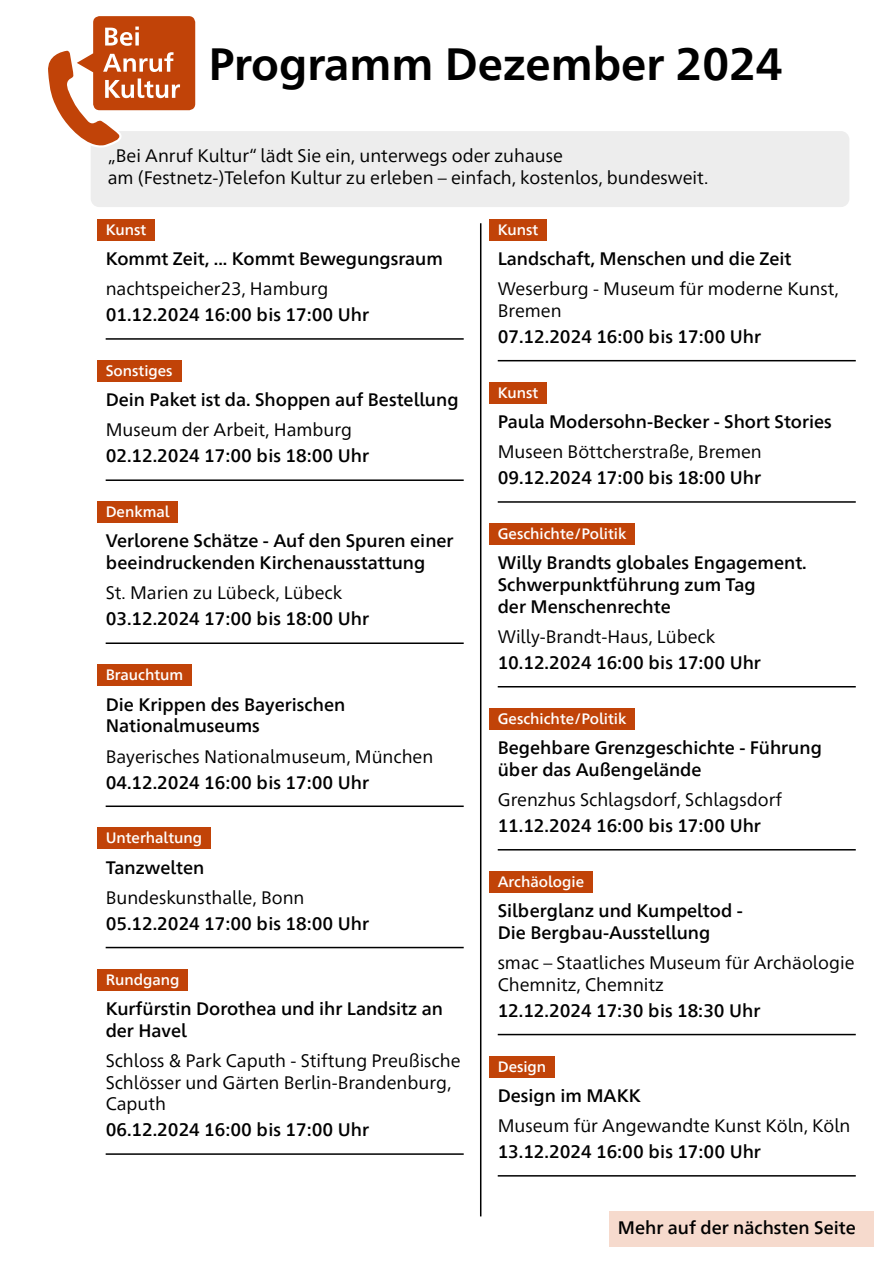
<style>
.page{position:relative;width:893px;height:1263px;background:#fff}
.page>*{position:absolute;margin:0;border:0;box-sizing:border-box;transform-origin:0 0}
.h1-titel{font:700 45px "Frutiger Neue 1450 Pro";color:#000}
.p-std{font:18px/21.8px "Frutiger Neue 1450 Pro";color:#000}
.h3-titel{font:500 18px/21.8px "Frutiger Neue 1450 Pro";color:#000}
.p-datum_-zeit{font:500 18px "Frutiger Neue 1450 Pro";color:#000}
.h2-rubrik{font:500 15px "Frutiger Neue 1450 Pro";color:#fff}
</style>
<div class="page">
<div style="left:91px;top:131px;width:758px;height:76px;background:#ededed;border-radius:9px"></div>
<svg style="left:48px;top:16px;width:148px;height:131px"></svg>
<div style="left:97px;top:219px;width:58px;height:21px;background:#c14308"></div>
<hr style="left:106px;top:338px;width:358px;height:2px;background:#000">
<div style="left:97px;top:360px;width:84px;height:22px;background:#c14308"></div>
<hr style="left:106px;top:479px;width:358px;height:2px;background:#000">
<div style="left:97px;top:501px;width:81px;height:22px;background:#c14308"></div>
<hr style="left:106px;top:642px;width:358px;height:2px;background:#000">
<div style="left:97px;top:665px;width:95px;height:21px;background:#c14308"></div>
<hr style="left:106px;top:805px;width:358px;height:2px;background:#000">
<div style="left:97px;top:828px;width:114px;height:21px;background:#c14308"></div>
<hr style="left:106px;top:947px;width:358px;height:1px;background:#000">
<div style="left:97px;top:969px;width:91px;height:21px;background:#c14308"></div>
<hr style="left:106px;top:1153px;width:358px;height:2px;background:#000">
<div style="left:489px;top:219px;width:58px;height:21px;background:#c14308"></div>
<hr style="left:498px;top:360px;width:358px;height:1px;background:#000">
<div style="left:489px;top:382px;width:58px;height:21px;background:#c14308"></div>
<hr style="left:498px;top:501px;width:358px;height:2px;background:#000">
<div style="left:489px;top:523px;width:146px;height:22px;background:#c14308"></div>
<hr style="left:498px;top:686px;width:358px;height:1px;background:#000">
<div style="left:489px;top:708px;width:146px;height:21px;background:#c14308"></div>
<hr style="left:498px;top:849px;width:358px;height:1px;background:#000">
<div style="left:489px;top:871px;width:104px;height:21px;background:#c14308"></div>
<hr style="left:498px;top:1034px;width:358px;height:1px;background:#000">
<div style="left:489px;top:1056px;width:66px;height:21px;background:#c14308"></div>
<hr style="left:498px;top:1175px;width:358px;height:1px;background:#000">
<hr style="left:480px;top:223px;width:1px;height:993px;background:#000">
<div style="left:609px;top:1212px;width:265px;height:35px;background:#f6dacd"></div>
<h1 class="h1-titel" style="left:208px;top:32px;width:576px">Programm Dezember 2024</h1>
<p class="p-std" style="left:108px;top:143px;width:602px">„Bei Anruf Kultur“ lädt Sie ein, unterwegs oder zuhause<br>am (Festnetz-)Telefon Kultur zu erleben – einfach, kostenlos, bundesweit.</p>
<h2 class="h2-rubrik" style="left:106px;top:218px;width:42px">Kunst</h2>
<h3 class="h3-titel" style="left:106px;top:246px;width:339px">Kommt Zeit, ... Kommt Bewegungsraum</h3>
<p class="p-std" style="left:106px;top:277px;width:224px">nachtspeicher23, Hamburg</p>
<p class="p-datum_-zeit" style="left:106px;top:302px;width:265px">01.12.2024 16:00 bis 17:00 Uhr</p>
<h2 class="h2-rubrik" style="left:106px;top:360px;width:68px">Sonstiges</h2>
<h3 class="h3-titel" style="left:106px;top:388px;width:354px">Dein Paket ist da. Shoppen auf Bestellung</h3>
<p class="p-std" style="left:106px;top:418px;width:248px">Museum der Arbeit, Hamburg</p>
<p class="p-datum_-zeit" style="left:106px;top:443px;width:265px">02.12.2024 17:00 bis 18:00 Uhr</p>
<h2 class="h2-rubrik" style="left:106px;top:501px;width:65px">Denkmal</h2>
<h3 class="h3-titel" style="left:106px;top:529px;width:349px">Verlorene Schätze - Auf den Spuren einer beeindruckenden Kirchenausstattung</h3>
<p class="p-std" style="left:106px;top:581px;width:238px">St. Marien zu Lübeck, Lübeck</p>
<p class="p-datum_-zeit" style="left:106px;top:606px;width:265px">03.12.2024 17:00 bis 18:00 Uhr</p>
<h2 class="h2-rubrik" style="left:106px;top:664px;width:79px">Brauchtum</h2>
<h3 class="h3-titel" style="left:106px;top:692px;width:241px">Die Krippen des Bayerischen<br>Nationalmuseums</h3>
<p class="p-std" style="left:106px;top:744px;width:329px">Bayerisches Nationalmuseum, München</p>
<p class="p-datum_-zeit" style="left:106px;top:769px;width:265px">04.12.2024 16:00 bis 17:00 Uhr</p>
<h2 class="h2-rubrik" style="left:106px;top:827px;width:98px">Unterhaltung</h2>
<h3 class="h3-titel" style="left:106px;top:855px;width:100px">Tanzwelten</h3>
<p class="p-std" style="left:106px;top:885px;width:200px">Bundeskunsthalle, Bonn</p>
<p class="p-datum_-zeit" style="left:106px;top:910px;width:265px">05.12.2024 17:00 bis 18:00 Uhr</p>
<h2 class="h2-rubrik" style="left:106px;top:968px;width:75px">Rundgang</h2>
<h3 class="h3-titel" style="left:106px;top:996px;width:339px">Kurfürstin Dorothea und ihr Landsitz an der Havel</h3>
<p class="p-std" style="left:106px;top:1048px;width:356px">Schloss &amp; Park Caputh - Stiftung Preußische<br>Schlösser und Gärten Berlin-Brandenburg,<br>Caputh</p>
<p class="p-datum_-zeit" style="left:106px;top:1117px;width:265px">06.12.2024 16:00 bis 17:00 Uhr</p>
<h2 class="h2-rubrik" style="left:498px;top:218px;width:42px">Kunst</h2>
<h3 class="h3-titel" style="left:498px;top:246px;width:295px">Landschaft, Menschen und die Zeit</h3>
<p class="p-std" style="left:498px;top:277px;width:342px">Weserburg - Museum für moderne Kunst,<br>Bremen</p>
<p class="p-datum_-zeit" style="left:498px;top:323px;width:265px">07.12.2024 16:00 bis 17:00 Uhr</p>
<h2 class="h2-rubrik" style="left:498px;top:381px;width:42px">Kunst</h2>
<h3 class="h3-titel" style="left:498px;top:409px;width:336px">Paula Modersohn-Becker - Short Stories</h3>
<p class="p-std" style="left:498px;top:440px;width:266px">Museen Böttcherstraße, Bremen</p>
<p class="p-datum_-zeit" style="left:498px;top:465px;width:265px">09.12.2024 17:00 bis 18:00 Uhr</p>
<h2 class="h2-rubrik" style="left:498px;top:523px;width:130px">Geschichte/Politik</h2>
<h3 class="h3-titel" style="left:498px;top:551px;width:311px">Willy Brandts globales Engagement.<br>Schwerpunktführung zum Tag<br>der Menschenrechte</h3>
<p class="p-std" style="left:498px;top:624px;width:219px">Willy-Brandt-Haus, Lübeck</p>
<p class="p-datum_-zeit" style="left:498px;top:649px;width:265px">10.12.2024 16:00 bis 17:00 Uhr</p>
<h2 class="h2-rubrik" style="left:498px;top:707px;width:130px">Geschichte/Politik</h2>
<h3 class="h3-titel" style="left:498px;top:735px;width:326px">Begehbare Grenzgeschichte - Führung über das Außengelände</h3>
<p class="p-std" style="left:498px;top:787px;width:286px">Grenzhus Schlagsdorf, Schlagsdorf</p>
<p class="p-datum_-zeit" style="left:498px;top:812px;width:265px">11.12.2024 16:00 bis 17:00 Uhr</p>
<h2 class="h2-rubrik" style="left:498px;top:870px;width:88px">Archäologie</h2>
<h3 class="h3-titel" style="left:498px;top:898px;width:246px">Silberglanz und Kumpeltod -<br>Die Bergbau-Ausstellung</h3>
<p class="p-std" style="left:498px;top:950px;width:358px">smac – Staatliches Museum für Archäologie<br>Chemnitz, Chemnitz</p>
<p class="p-datum_-zeit" style="left:498px;top:997px;width:264px">12.12.2024 17:30 bis 18:30 Uhr</p>
<h2 class="h2-rubrik" style="left:498px;top:1055px;width:50px">Design</h2>
<h3 class="h3-titel" style="left:498px;top:1083px;width:145px">Design im MAKK</h3>
<p class="p-std" style="left:498px;top:1113px;width:354px">Museum für Angewandte Kunst Köln, Köln</p>
<p class="p-datum_-zeit" style="left:498px;top:1138px;width:265px">13.12.2024 16:00 bis 17:00 Uhr</p>
<p class="h3-titel" style="left:618px;top:1215px;width:239px">Mehr auf der nächsten Seite</p>
</div>
